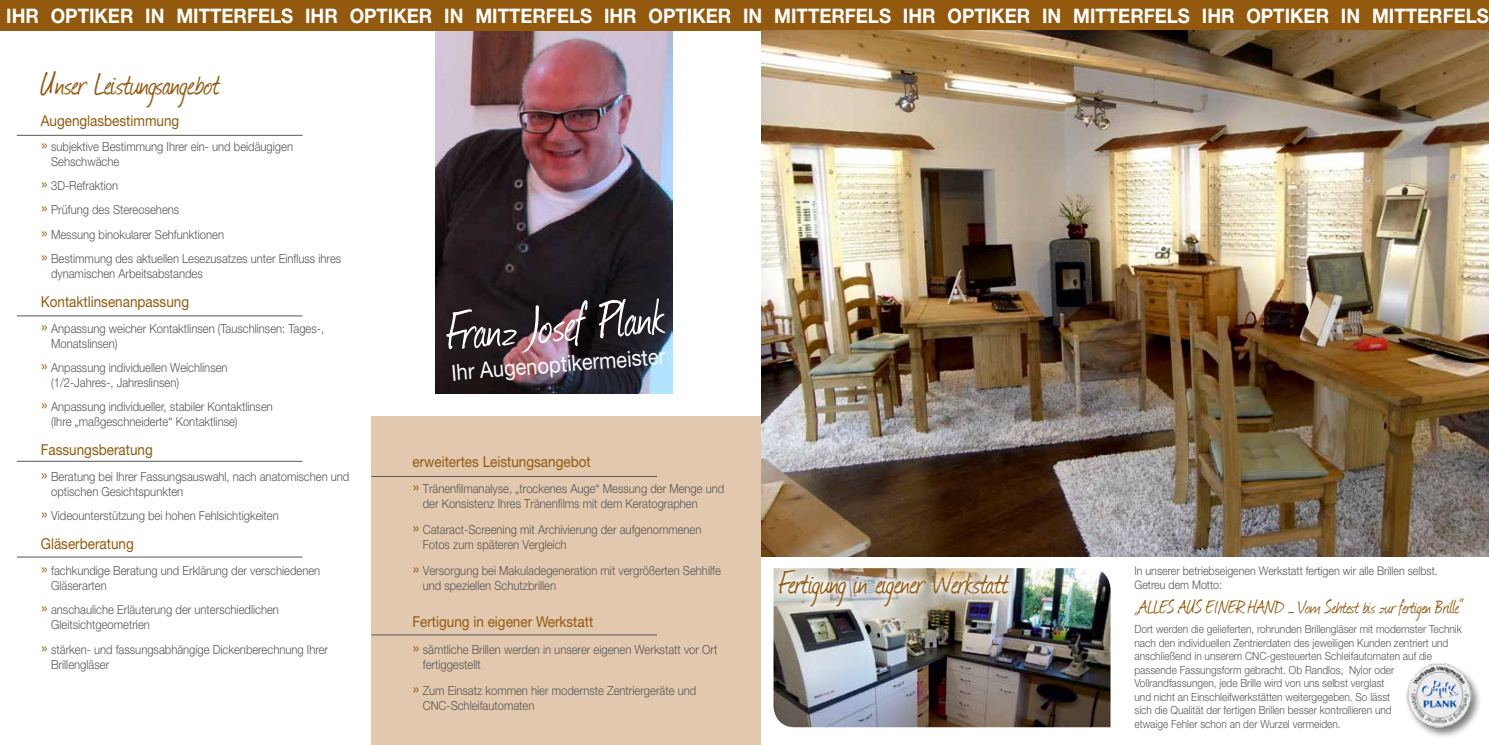
<style>
.page{position:relative;width:1489px;height:745px;background:#fff}
.page>*{position:absolute;margin:0;border:0;box-sizing:border-box;transform-origin:0 0}
.t1{font:60.75px "Journal";color:#fff;scale:.9 1}
.t2{font:37.5px "Journal";letter-spacing:-.02em;color:#935a0f;scale:.9 1}
.t3{font:22.5px "Journal";color:#935a0f;scale:.9 1}
.t4{font:22.25px "Helvetica Neue";color:#fff;scale:.9 1}
.t5{font:700 20px "Helvetica Neue";color:#fff;scale:.93 1}
.t6{font:15px "Helvetica Neue";color:#935a0f;scale:.9 1}
.t7{font:300 12.5px/15px "Helvetica Neue";color:#565655;scale:.9 1}
.t8{font:300 11.88px/14.2px "Helvetica Neue";color:#565655;scale:.9 1}
.t9{font:300 11.25px/13.5px "Helvetica Neue";color:#565655;scale:.9 1}
.s1{font-size:18.75px;color:#935a0f}
</style>
<div class="page">
<img style="left:435px;top:30px;width:238px;height:363px">
<div style="left:371px;top:416px;width:390px;height:328px;background:#e1c8ae"></div>
<div style="left:0;top:0;width:1488px;height:30px;background:#935a0f"></div>
<img style="left:761px;top:30px;width:727px;height:526px">
<div style="left:1405px;top:661px;width:76px;height:77px;background:#000;opacity:.5"></div>
<img style="left:1405px;top:661px;width:67px;height:69px">
<hr style="left:17px;top:135px;width:285px;height:1px;background:#565655">
<hr style="left:371px;top:476px;width:286px;height:1px;background:#565655">
<hr style="left:371px;top:634px;width:286px;height:1px;background:#565655">
<hr style="left:17px;top:315px;width:285px;height:1px;background:#565655">
<hr style="left:17px;top:461px;width:285px;height:1px;background:#565655">
<hr style="left:17px;top:556px;width:285px;height:1px;background:#565655">
<img style="left:773px;top:568px;width:337px;height:158px">
<img style="left:773px;top:568px;width:245px;height:47px">
<h3 class="t5" style="left:6px;top:3px;width:1595px">IHR OPTIKER IN MITTERFELS IHR OPTIKER IN MITTERFELS IHR OPTIKER IN MITTERFELS IHR OPTIKER IN MITTERFELS IHR OPTIKER IN MITTERFELS</h3>
<h2 class="t2" style="left:41px;top:58px;width:201px">Unser Leistungsangebot</h2>
<p class="t6" style="left:41px;top:112px;width:155px">Augenglasbestimmung</p>
<p class="t7" style="left:51px;top:138px;width:270px;text-indent:-10px"><span class="s1">»</span> subjektive Bestimmung Ihrer ein- und beidäugigen<br>Sehschwäche</p>
<p class="t7" style="left:41px;top:173px;width:335px;line-height:24.2px"><span class="s1">»</span> 3D-Refraktion<br><span class="s1">»</span> Prüfung des Stereosehens<br><span class="s1">»</span> Messung binokularer Sehfunktionen<br><span class="s1">»</span> Bestimmung des aktuellen Lesezusatzes unter Einfluss ihres</p>
<p class="t7" style="left:51px;top:265px;width:170px">dynamischen Arbeitsabstandes</p>
<p class="t6" style="left:41px;top:292px;width:166px">Kontaktlinsenanpassung</p>
<p class="t7" style="left:51px;top:320px;width:305px;text-indent:-10px"><span class="s1">»</span> Anpassung weicher Kontaktlinsen (Tauschlinsen: Tages-,<br>Monatslinsen)</p>
<p class="t7" style="left:51px;top:359px;width:198px;text-indent:-10px"><span class="s1">»</span> Anpassung individuellen Weichlinsen (1/2-Jahres-, Jahreslinsen)</p>
<p class="t7" style="left:51px;top:399px;width:248px;text-indent:-10px"><span class="s1">»</span> Anpassung individueller, stabiler Kontaktlinsen (Ihre „maßgeschneiderte“ Kontaktlinse)</p>
<p class="t6" style="left:41px;top:440px;width:126px">Fassungsberatung</p>
<p class="t7" style="left:51px;top:468px;width:333px;text-indent:-10px"><span class="s1">»</span> Beratung bei Ihrer Fassungsauswahl, nach anatomischen und optischen Gesichtspunkten</p>
<p class="t7" style="left:41px;top:508px;width:266px"><span class="s1">»</span> Videounterstützung bei hohen Fehlsichtigkeiten</p>
<p class="t6" style="left:41px;top:534px;width:105px">Gläserberatung</p>
<p class="t7" style="left:51px;top:562px;width:300px;text-indent:-10px"><span class="s1">»</span> fachkundige Beratung und Erklärung der verschiedenen<br>Gläserarten</p>
<p class="t7" style="left:51px;top:601px;width:255px;text-indent:-10px"><span class="s1">»</span> anschauliche Erläuterung der unterschiedlichen<br>Gleitsichtgeometrien</p>
<p class="t7" style="left:51px;top:641px;width:309px;text-indent:-10px"><span class="s1">»</span> stärken- und fassungsabhängige Dickenberechnung Ihrer<br>Brillengläser</p>
<h1 class="t1" style="left:442px;top:290px;width:246px;rotate:-4deg">Franz Josef Plank</h1>
<h3 class="t4" style="left:450px;top:358px;width:240px;rotate:-4deg">Ihr Augenoptikermeister</h3>
<p class="t6" style="left:412px;top:452px;width:200px">erweitertes Leistungsangebot</p>
<p class="t7" style="left:423px;top:480px;width:337px;text-indent:-10px"><span class="s1">»</span> Tränenfilmanalyse, „trockenes Auge“ Messung der Menge und der Konsistenz Ihres Tränenfilms mit dem Keratographen</p>
<p class="t7" style="left:423px;top:521px;width:311px;text-indent:-10px"><span class="s1">»</span> Cataract-Screening mit Archivierung der aufgenommenen<br>Fotos zum späteren Vergleich</p>
<p class="t7" style="left:423px;top:562px;width:333px;text-indent:-10px"><span class="s1">»</span> Versorgung bei Makuladegeneration mit vergrößerten Sehhilfe und speziellen Schutzbrillen</p>
<p class="t6" style="left:412px;top:612px;width:202px">Fertigung in eigener Werkstatt</p>
<p class="t7" style="left:423px;top:641px;width:329px;text-indent:-10px"><span class="s1">»</span> sämtliche Brillen werden in unserer eigenen Werkstatt vor Ort fertiggestellt</p>
<p class="t7" style="left:423px;top:682px;width:305px;text-indent:-10px"><span class="s1">»</span> Zum Einsatz kommen hier modernste Zentriergeräte und<br>CNC-Schleifautomaten</p>
<h2 class="t2" style="left:778px;top:557px;width:257px">Fertigung in eigener Werkstatt</h2>
<p class="t8" style="left:1134px;top:563px;width:338px">In unserer betriebseigenen Werkstatt fertigen wir alle Brillen selbst.<br>Getreu dem Motto:</p>
<h3 class="t3" style="left:1134px;top:590px;width:367px">„ALLES AUS EINER HAND – Vom Sehtest bis zur fertigen Brille“</h3>
<p class="t9" style="left:1134px;top:621px;width:365px">Dort werden die gelieferten, rohrunden Brillengläser mit modernster Technik nach den individuellen Zentrierdaten des jeweiligen Kunden zentriert und anschließend in unserem CNC-gesteuerten Schleifautomaten auf die passende Fassungsform gebracht. Ob Randlos, Nylor oder Vollrandfassungen, jede Brille wird von uns selbst verglast<br>und nicht an Einschleifwerkstätten weitergegeben. So lässt<br>sich die Qualität der fertigen Brillen besser kontrollieren und<br>etwaige Fehler schon an der Wurzel vermeiden.</p>
</div>
